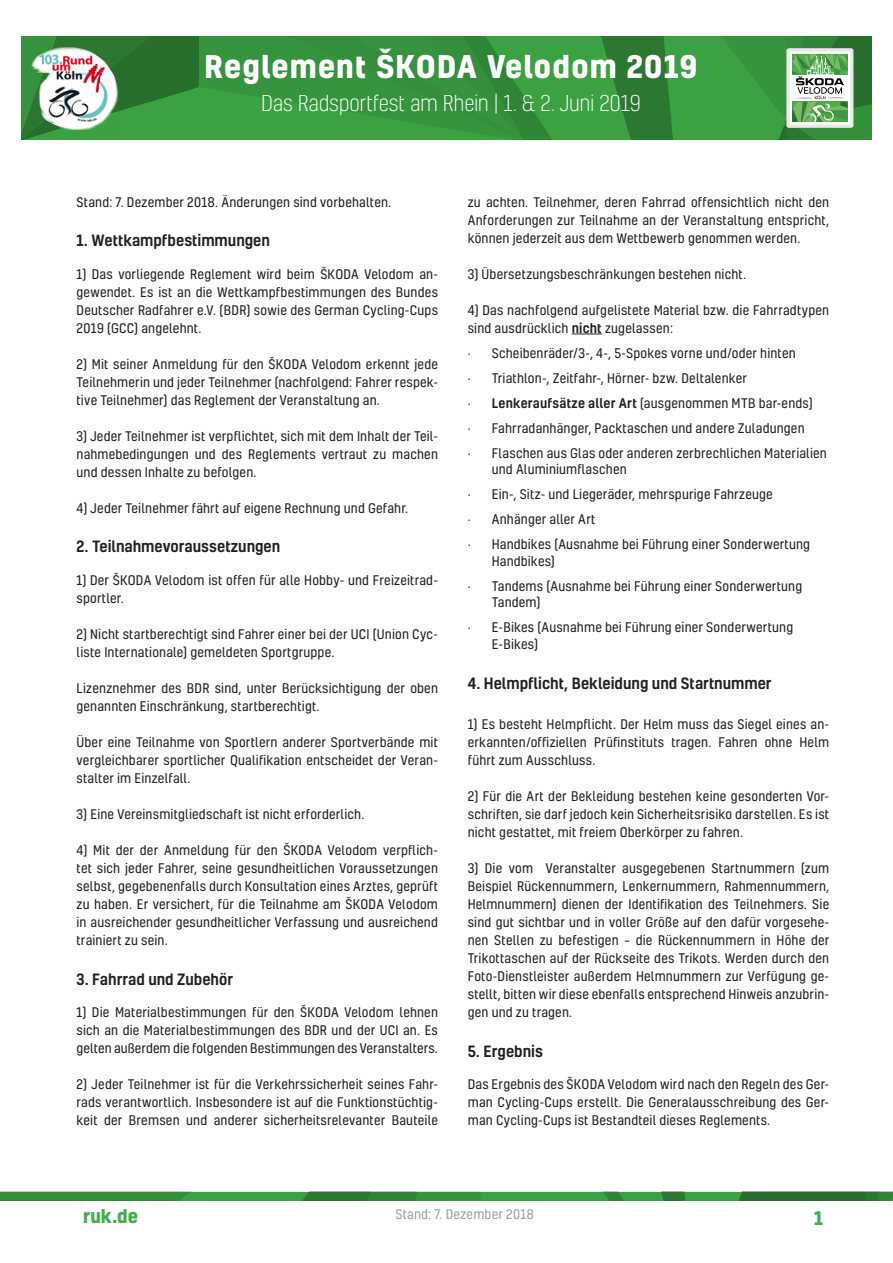
<style>
.page{position:relative;width:893px;height:1263px;background:#fff}
.page>*{position:absolute;margin:0;border:0;box-sizing:border-box;transform-origin:0 0}
.Überschrift{font:700 30px "Kelson";letter-spacing:.04em;color:#fff}
.Untertitel{font:300 21px "Kelson";letter-spacing:-.01em;color:#fff}
.t1{font:700 18px "Kelson";color:#40ae49}
.Zwischenüberschrift{font:500 15px "Kelson";color:#231f20}
.Fließtext_links{font:12.75px/18px "Kelson";letter-spacing:.015em;color:#231f20;text-align:justify}
.Aufzählungen{font:12.75px/16.5px "Kelson";letter-spacing:.015em;color:#231f20}
.Fließtext_links-2{font:12.75px "Kelson";letter-spacing:.02em;color:#9d9fa2}
.s1{font-weight:500}
</style>
<div class="page">
<svg style="left:0;top:1192px;width:893px;height:8px;background:#338e3b"></svg>
<svg style="left:21px;top:36px;width:851px;height:104px;background:#46994c"></svg>
<hr style="left:572px;top:334px;width:30px;height:1px;background:#231f20">
<p class="Überschrift" style="left:204px;top:45px;width:494px">Reglement ŠKODA Velodom 2019</p>
<p class="Untertitel" style="left:261px;top:90px;width:381px">Das Radsportfest am Rhein | 1. &amp; 2. Juni 2019</p>
<p class="Fließtext_links" style="left:77px;top:193px;width:316px">Stand: 7. Dezember 2018. Änderungen sind vorbehalten.</p>
<p class="Zwischenüberschrift" style="left:77px;top:230px;width:195px">1. Wettkampfbestimmungen</p>
<p class="Fließtext_links" style="left:77px;top:265px;width:363px">1) Das vorliegende Reglement wird beim ŠKODA Velodom an&shy;gewendet. Es ist an die Wettkampfbestimmungen des Bundes Deutscher Radfahrer e.V. (BDR) sowie des German Cycling-Cups 2019 (GCC) angelehnt.</p>
<p class="Fließtext_links" style="left:77px;top:355px;width:363px">2) Mit seiner Anmeldung für den ŠKODA Velodom erkennt jede Teilnehmerin und jeder Teilnehmer (nachfolgend: Fahrer respek&shy;tive Teilnehmer) das Reglement der Veranstaltung an.</p>
<p class="Fließtext_links" style="left:77px;top:427px;width:363px">3) Jeder Teilnehmer ist verpflichtet, sich mit dem Inhalt der Teil&shy;nahmebedingungen und des Reglements vertraut zu machen und dessen Inhalte zu befolgen.</p>
<p class="Fließtext_links" style="left:77px;top:499px;width:333px">4) Jeder Teilnehmer fährt auf eigene Rechnung und Gefahr.</p>
<p class="Zwischenüberschrift" style="left:77px;top:536px;width:205px">2. Teilnahmevoraussetzungen</p>
<p class="Fließtext_links" style="left:77px;top:571px;width:363px">1) Der ŠKODA Velodom ist offen für alle Hobby- und Freizeitrad&shy;sportler.</p>
<p class="Fließtext_links" style="left:77px;top:625px;width:363px">2) Nicht startberechtigt sind Fahrer einer bei der UCI (Union Cyc&shy;liste Internationale) gemeldeten Sportgruppe.</p>
<p class="Fließtext_links" style="left:77px;top:679px;width:363px">Lizenznehmer des BDR sind, unter Berücksichtigung der oben genannten Einschränkung, startberechtigt.</p>
<p class="Fließtext_links" style="left:77px;top:733px;width:363px">Über eine Teilnahme von Sportlern anderer Sportverbände mit vergleichbarer sportlicher Qualifikation entscheidet der Veran&shy;stalter im Einzelfall.</p>
<p class="Fließtext_links" style="left:77px;top:805px;width:289px">3) Eine Vereinsmitgliedschaft ist nicht erforderlich.</p>
<p class="Fließtext_links" style="left:77px;top:841px;width:363px">4) Mit der der Anmeldung für den ŠKODA Velodom verpflich&shy;tet sich jeder Fahrer, seine gesundheitlichen Voraussetzungen selbst, gegebenenfalls durch Konsultation eines Arztes, geprüft zu haben. Er versichert, für die Teilnahme am ŠKODA Velodom in ausreichender gesundheitlicher Verfassung und ausreichend trainiert zu sein.</p>
<p class="Zwischenüberschrift" style="left:77px;top:968px;width:158px">3. Fahrrad und Zubehör</p>
<p class="Fließtext_links" style="left:77px;top:1003px;width:363px">1) Die Materialbestimmungen für den ŠKODA Velodom lehnen sich an die Materialbestimmungen des BDR und der UCI an. Es gelten außerdem die folgenden Bestimmungen des Veranstalters.</p>
<p class="Fließtext_links" style="left:77px;top:1075px;width:363px">2) Jeder Teilnehmer ist für die Verkehrssicherheit seines Fahr&shy;rads verantwortlich. Insbesondere ist auf die Funktionstüchtig&shy;keit der Bremsen und anderer sicherheitsrelevanter Bauteile</p>
<p class="Fließtext_links" style="left:468px;top:193px;width:363px">zu achten. Teilnehmer, deren Fahrrad offensichtlich nicht den Anforderungen zur Teilnahme an der Veranstaltung entspricht, können jederzeit aus dem Wettbewerb genommen werden.</p>
<p class="Fließtext_links" style="left:468px;top:265px;width:280px">3) Übersetzungsbeschränkungen bestehen nicht.</p>
<p class="Fließtext_links" style="left:468px;top:301px;width:363px">4) Das nachfolgend aufgelistete Material bzw. die Fahrradtypen sind ausdrücklich <span class="s1">nicht</span> zugelassen:</p>
<p class="Aufzählungen" style="left:468px;top:344px;width:330px">· Scheibenräder/3-, 4-, 5-Spokes vorne und/oder hinten</p>
<p class="Aufzählungen" style="left:468px;top:369px;width:281px">· Triathlon-, Zeitfahr-, Hörner- bzw. Deltalenker</p>
<p class="Aufzählungen" style="left:468px;top:394px;width:346px">· <span class="s1">Lenkeraufsätze aller Art</span> (ausgenommen MTB bar-ends)</p>
<p class="Aufzählungen" style="left:468px;top:419px;width:338px">· Fahrradanhänger, Packtaschen und andere Zuladungen</p>
<p class="Aufzählungen" style="left:492px;top:444px;width:337px;text-indent:-24px">· Flaschen aus Glas oder anderen zerbrechlichen Materialien und Aluminiumflaschen</p>
<p class="Aufzählungen" style="left:468px;top:486px;width:307px">· Ein-, Sitz- und Liegeräder, mehrspurige Fahrzeuge</p>
<p class="Aufzählungen" style="left:468px;top:511px;width:129px">· Anhänger aller Art</p>
<p class="Aufzählungen" style="left:492px;top:536px;width:320px;text-indent:-24px">· Handbikes (Ausnahme bei Führung einer Sonderwertung<br>Handbikes)</p>
<p class="Aufzählungen" style="left:492px;top:577px;width:312px;text-indent:-24px">· Tandems (Ausnahme bei Führung einer Sonderwertung<br>Tandem)</p>
<p class="Aufzählungen" style="left:492px;top:619px;width:303px;text-indent:-24px">· E-Bikes (Ausnahme bei Führung einer Sonderwertung<br>E-Bikes)</p>
<p class="Zwischenüberschrift" style="left:468px;top:672px;width:305px">4. Helmpflicht, Bekleidung und Startnummer</p>
<p class="Fließtext_links" style="left:468px;top:715px;width:363px">1) Es besteht Helmpflicht. Der Helm muss das Siegel eines an&shy;erkannten/offiziellen Prüfinstituts tragen. Fahren ohne Helm führt zum Ausschluss.</p>
<p class="Fließtext_links" style="left:468px;top:787px;width:363px">2) Für die Art der Bekleidung bestehen keine gesonderten Vor&shy;schriften, sie darf jedoch kein Sicherheitsrisiko darstellen. Es ist nicht gestattet, mit freiem Oberkörper zu fahren.</p>
<p class="Fließtext_links" style="left:468px;top:859px;width:363px">3) Die vom Veranstalter ausgegebenen Startnummern (zum Beispiel Rückennummern, Lenkernummern, Rahmennummern, Helmnummern) dienen der Identifikation des Teilnehmers. Sie sind gut sichtbar und in voller Größe auf den dafür vorgesehe&shy;nen Stellen zu befestigen – die Rückennummern in Höhe der Trikottaschen auf der Rückseite des Trikots. Werden durch den Foto-Dienstleister außerdem Helmnummern zur Verfügung ge&shy;stellt, bitten wir diese ebenfalls entsprechend Hinweis anzubrin&shy;gen und zu tragen.</p>
<p class="Zwischenüberschrift" style="left:468px;top:1040px;width:77px">5. Ergebnis</p>
<p class="Fließtext_links" style="left:468px;top:1075px;width:363px">Das Ergebnis des ŠKODA Velodom wird nach den Regeln des Ger&shy;man Cycling-Cups erstellt. Die Generalausschreibung des Ger&shy;man Cycling-Cups ist Bestandteil dieses Reglements.</p>
<p class="Fließtext_links-2" style="left:395px;top:1205px;width:140px">Stand: 7. Dezember 2018</p>
<h3 class="t1" style="left:83px;top:1203px;width:56px">ruk.de</h3>
<h3 class="t1" style="left:814px;top:1205px;width:10px">1</h3>
</div>
